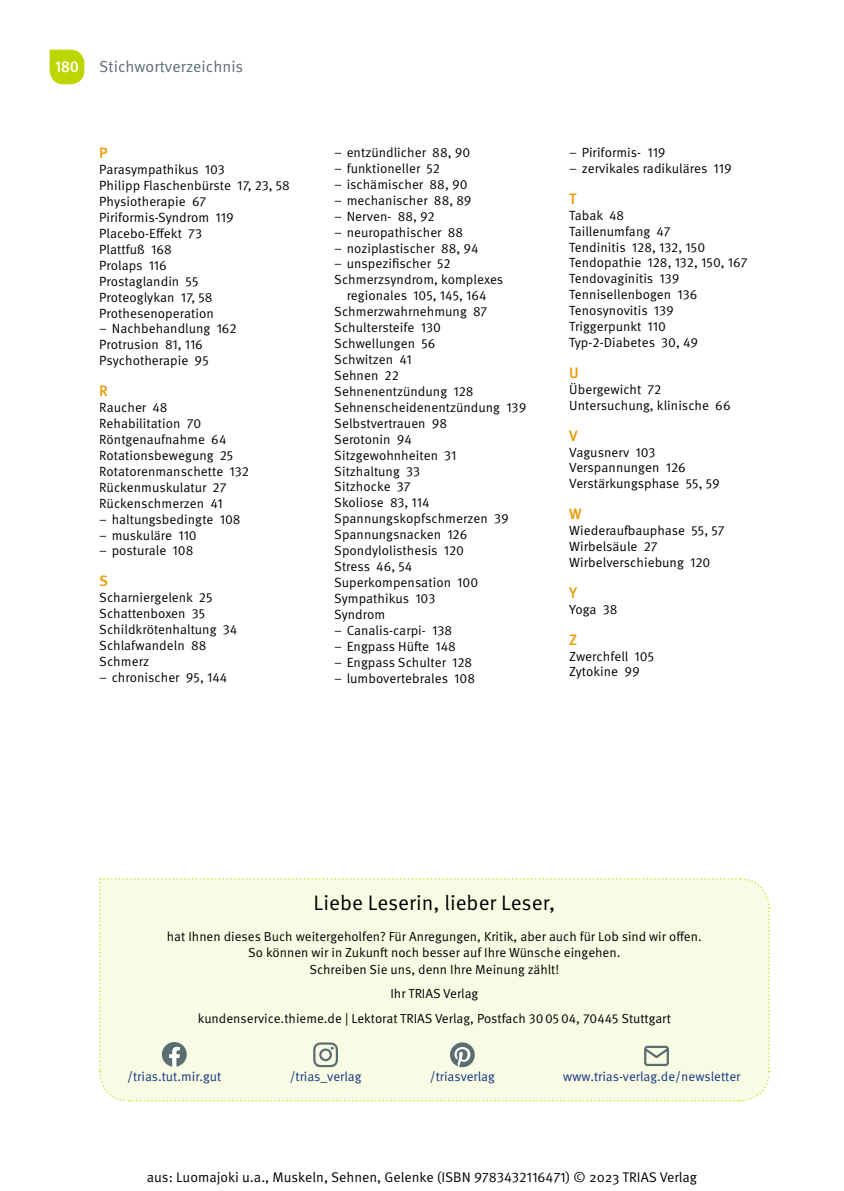
<style>
.page{position:relative;width:844px;height:1191px;background:#fff}
.page>*{position:absolute;margin:0;border:0;box-sizing:border-box;transform-origin:0 0}
.t1{font:21px "Meta Pro Norm";color:#000}
.t2{font:15.92px "Meta Pro Norm";letter-spacing:.005em;color:#5a6d71}
.t3{font:500 15.92px "Meta Pro";color:#fff}
.t4{font:500 15.05px "Meta Pro";color:#ea9a00}
.t5{font:14px "Meta Pro Norm";color:#000}
.t6{font:13.3px/15.9px "Meta Pro Norm";letter-spacing:.005em;color:#000}
.t7{font:13.12px/16.6px "Meta Pro Norm";color:#000;text-align:center}
.t8{font:13.12px "Meta Pro Norm";color:#123480}
</style>
<div class="page">
<div style="left:99px;top:878px;width:671px;height:224px;background:#f9fce4"></div>
<svg style="left:50px;top:50px;width:34px;height:34px"></svg>
<p class="t3" style="left:55px;top:55px;width:26px">180</p>
<p class="t2" style="left:99px;top:55px;width:145px">Stichwortverzeichnis</p>
<p class="t4" style="left:99px;top:141px;width:10px">P</p>
<p class="t6" style="left:99px;top:161px;width:192px">Parasympathikus 103<br>Philipp Flaschenbürste 17, 23, 58<br>Physiotherapie 67<br>Piriformis-Syndrom 119<br>Placebo-Effekt 73<br>Plattfuß 168<br>Prolaps 116<br>Prostaglandin 55<br>Proteoglykan 17, 58<br>Prothesenoperation</p>
<p class="t6" style="left:99px;top:320px;width:139px">– Nachbehandlung 162<br>Protrusion 81, 116<br>Psychotherapie 95</p>
<p class="t4" style="left:99px;top:379px;width:10px">R</p>
<p class="t6" style="left:99px;top:399px;width:151px">Raucher 48<br>Rehabilitation 70<br>Röntgenaufnahme 64<br>Rotationsbewegung 25<br>Rotatorenmanschette 132<br>Rückenmuskulatur 27<br>Rückenschmerzen 41</p>
<p class="t6" style="left:99px;top:510px;width:143px">– haltungsbedingte 108</p>
<p class="t6" style="left:99px;top:526px;width:99px">– muskuläre 110</p>
<p class="t6" style="left:99px;top:542px;width:96px">– posturale 108</p>
<p class="t4" style="left:99px;top:569px;width:10px">S</p>
<p class="t6" style="left:99px;top:589px;width:139px">Scharniergelenk 25<br>Schattenboxen 35<br>Schildkrötenhaltung 34<br>Schlafwandeln 88<br>Schmerz</p>
<p class="t6" style="left:99px;top:668px;width:130px">– chronischer 95, 144</p>
<p class="t6" style="left:334px;top:144px;width:137px">– entzündlicher 88, 90</p>
<p class="t6" style="left:334px;top:159px;width:107px">– funktioneller 52</p>
<p class="t6" style="left:334px;top:175px;width:135px">– ischämischer 88, 90</p>
<p class="t6" style="left:334px;top:191px;width:139px">– mechanischer 88, 89</p>
<p class="t6" style="left:334px;top:207px;width:102px">– Nerven- 88, 92</p>
<p class="t6" style="left:334px;top:223px;width:130px">– neuropathischer 88</p>
<p class="t6" style="left:334px;top:239px;width:146px">– noziplastischer 88, 94</p>
<p class="t6" style="left:334px;top:255px;width:118px">– unspezifischer 52</p>
<p class="t6" style="left:334px;top:271px;width:170px">Schmerzsyndrom, komplexes</p>
<p class="t6" style="left:346px;top:287px;width:142px">regionales 105, 145, 164</p>
<p class="t6" style="left:334px;top:303px;width:155px">Schmerzwahrnehmung 87</p>
<p class="t6" style="left:334px;top:319px;width:108px">Schultersteife 130</p>
<p class="t6" style="left:334px;top:335px;width:103px">Schwellungen 56</p>
<p class="t6" style="left:334px;top:350px;width:79px">Schwitzen 41</p>
<p class="t6" style="left:334px;top:366px;width:66px">Sehnen 22</p>
<p class="t6" style="left:334px;top:382px;width:141px">Sehnenentzündung 128</p>
<p class="t6" style="left:334px;top:398px;width:193px">Sehnenscheidenentzündung 139</p>
<p class="t6" style="left:334px;top:414px;width:114px">Selbstvertrauen 98</p>
<p class="t6" style="left:334px;top:430px;width:79px">Serotonin 94</p>
<p class="t6" style="left:334px;top:446px;width:123px">Sitzgewohnheiten 31</p>
<p class="t6" style="left:334px;top:462px;width:87px">Sitzhaltung 33</p>
<p class="t6" style="left:334px;top:478px;width:78px">Sitzhocke 37</p>
<p class="t6" style="left:334px;top:494px;width:97px">Skoliose 83, 114</p>
<p class="t6" style="left:334px;top:510px;width:176px">Spannungskopfschmerzen 39</p>
<p class="t6" style="left:334px;top:526px;width:134px">Spannungsnacken 126</p>
<p class="t6" style="left:334px;top:542px;width:131px">Spondylolisthesis 120</p>
<p class="t6" style="left:334px;top:557px;width:80px">Stress 46, 54</p>
<p class="t6" style="left:334px;top:573px;width:145px">Superkompensation 100</p>
<p class="t6" style="left:334px;top:589px;width:103px">Sympathikus 103</p>
<p class="t6" style="left:334px;top:605px;width:53px">Syndrom</p>
<p class="t6" style="left:334px;top:621px;width:119px">– Canalis-carpi- 138</p>
<p class="t6" style="left:334px;top:637px;width:123px">– Engpass Hüfte 148</p>
<p class="t6" style="left:334px;top:653px;width:139px">– Engpass Schulter 128</p>
<p class="t6" style="left:334px;top:669px;width:142px">– lumbovertebrales 108</p>
<p class="t6" style="left:569px;top:143px;width:98px">– Piriformis- 119</p>
<p class="t6" style="left:569px;top:159px;width:164px">– zervikales radikuläres 119</p>
<p class="t4" style="left:569px;top:187px;width:9px">T</p>
<p class="t6" style="left:569px;top:206px;width:180px">Tabak 48<br>Taillenumfang 47<br>Tendinitis 128, 132, 150<br>Tendopathie 128, 132, 150, 167<br>Tendovaginitis 139<br>Tennisellenbogen 136<br>Tenosynovitis 139<br>Triggerpunkt 110<br>Typ-2-Diabetes 30, 49</p>
<p class="t4" style="left:569px;top:361px;width:11px">U</p>
<p class="t6" style="left:569px;top:380px;width:163px">Übergewicht 72<br>Untersuchung, klinische 66</p>
<p class="t4" style="left:569px;top:424px;width:10px">V</p>
<p class="t6" style="left:569px;top:443px;width:152px">Vagusnerv 103<br>Verspannungen 126<br>Verstärkungsphase 55, 59</p>
<p class="t4" style="left:569px;top:502px;width:14px">W</p>
<p class="t6" style="left:569px;top:522px;width:157px">Wiederaufbauphase 55, 57<br>Wirbelsäule 27<br>Wirbelverschiebung 120</p>
<p class="t4" style="left:569px;top:581px;width:9px">Y</p>
<p class="t6" style="left:569px;top:600px;width:50px">Yoga 38</p>
<p class="t4" style="left:569px;top:627px;width:10px">Z</p>
<p class="t6" style="left:569px;top:647px;width:86px">Zwerchfell 105<br>Zytokine 99</p>
<h1 class="t1" style="left:313px;top:887px;width:243px">Liebe Leserin, lieber Leser,</h1>
<p class="t7" style="left:167px;top:926px;width:536px">hat Ihnen dieses Buch weitergeholfen? Für Anregungen, Kritik, aber auch für Lob sind wir offen.<br>So können wir in Zukunft noch besser auf Ihre Wünsche eingehen.<br>Schreiben Sie uns, denn Ihre Meinung zählt!</p>
<p class="t7" style="left:198px;top:980px;width:474px;line-height:24.5px">Ihr TRIAS Verlag<br>kundenservice.thieme.de | Lektorat TRIAS Verlag, Postfach 300504, 70445 Stuttgart</p>
<p class="t8" style="left:127px;top:1066px;width:96px">/trias.tut.mir.gut</p>
<p class="t8" style="left:289px;top:1066px;width:73px">/trias_verlag</p>
<p class="t8" style="left:429px;top:1066px;width:67px">/triasverlag</p>
<p class="t8" style="left:563px;top:1066px;width:179px">www.trias-verlag.de/newsletter</p>
<p class="t5" style="left:147px;top:1166px;width:551px">aus: Luomajoki u.a., Muskeln, Sehnen, Gelenke (ISBN 9783432116471) © 2023 TRIAS Verlag</p>
</div>
